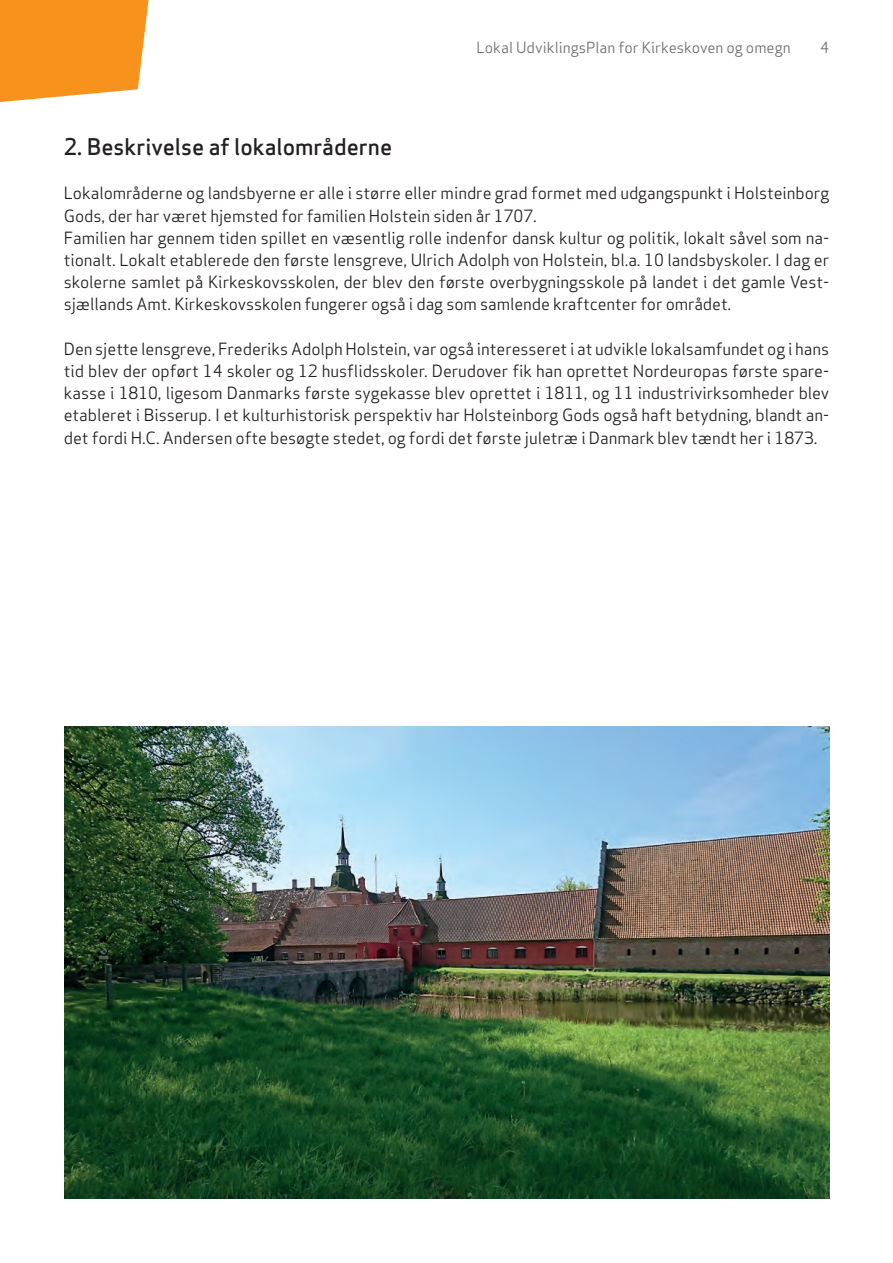
<style>
.page{position:relative;width:893px;height:1263px;background:#fff}
.page>*{position:absolute;margin:0;border:0;box-sizing:border-box;transform-origin:0 0}
.t1{font:500 22.5px "Apex Sans";color:#231f20}
.t2{font:16.5px/22.2px "Apex Sans";letter-spacing:-.005em;color:#231f20}
.t3{font:15px "Apex Sans";color:#6c6d70}
</style>
<div class="page">
<img style="left:65px;top:726px;width:764px;height:472px">
<svg style="left:0;top:0;width:149px;height:102px;background:#f79d33"></svg>
<p class="t3" style="left:476px;top:35px;width:316px">Lokal UdviklingsPlan for Kirkeskoven og omegn</p>
<p class="t3" style="left:820px;top:35px;width:10px">4</p>
<h1 class="t1" style="left:64px;top:127px;width:330px">2. Beskrivelse af lokalområderne</h1>
<p class="t2" style="left:64px;top:181px;width:767px">Lokalområderne og landsbyerne er alle i større eller mindre grad formet med udgangspunkt i Holsteinborg Gods, der har været hjemsted for familien Holstein siden år 1707.<br>Familien har gennem tiden spillet en væsentlig rolle indenfor dansk kultur og politik, lokalt såvel som na&shy;tionalt. Lokalt etablerede den første lensgreve, Ulrich Adolph von Holstein, bl.a. 10 landsbyskoler. I dag er skolerne samlet på Kirkeskovsskolen, der blev den første overbygningsskole på landet i det gamle Vest&shy;sjællands Amt. Kirkeskovsskolen fungerer også i dag som samlende kraftcenter for området.</p>
<p class="t2" style="left:64px;top:336px;width:767px;text-align:justify">Den sjette lensgreve, Frederiks Adolph Holstein, var også interesseret i at udvikle lokalsamfundet og i hans tid blev der opført 14 skoler og 12 husflidsskoler. Derudover fik han oprettet Nordeuropas første spare&shy;kasse i 1810, ligesom Danmarks første sygekasse blev oprettet i 1811, og 11 industrivirksomheder blev etableret i Bisserup. I et kulturhistorisk perspektiv har Holsteinborg Gods også haft betydning, blandt an&shy;det fordi H.C. Andersen ofte besøgte stedet, og fordi det første juletræ i Danmark blev tændt her i 1873.</p>
</div>
